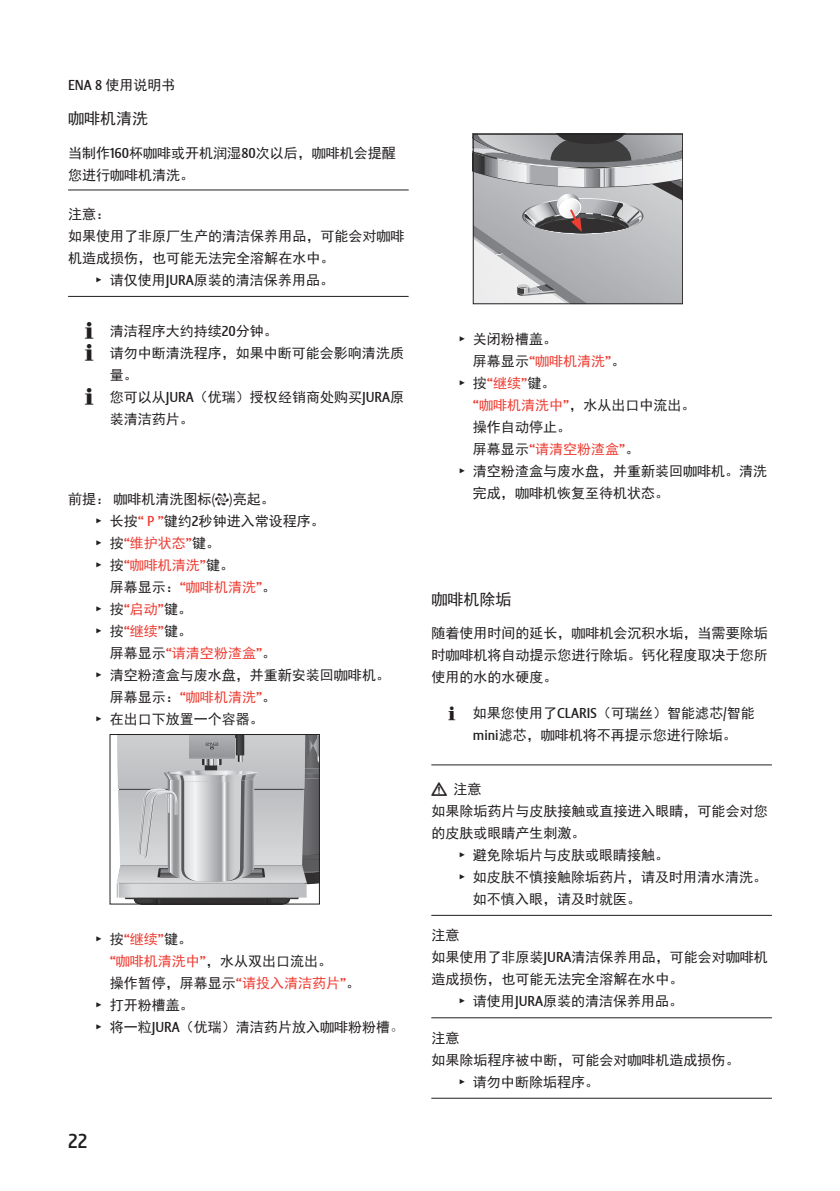
<style>
.page{position:relative;width:840px;height:1191px;background:#fff}
.page>*{position:absolute;margin:0;border:0;box-sizing:border-box;transform-origin:0 0}
.t1{font:20px "Stalemate Pro 2 J Medium";color:#231f20}
.Unterkapitel_Uebersc{font:16px "Sim Hei";color:#231f20}
.Para{font:14px/22px "Sim Hei";color:#231f20}
.Aufforderung{font:14px/22px "Sim Hei";color:#231f20}
.Resultat{font:14px "Sim Hei";color:#231f20}
.Massnahme_Letzte{font:14px/22px "Sim Hei";color:#231f20}
.Resultat-2{font:14px "Sim Hei";color:#ee3e34}
.Aufforderung-2{font:14px "Sim Hei";color:#ee3e34}
.Voraussetzung{font:14px "Sim Hei";color:#231f20}
.Massnahme{font:14px "Sim Hei";color:#231f20}
.Achtung{font:14px "Sim Hei";color:#231f20}
.Gefahrenbeschreibung{font:14px "Sim Hei";color:#231f20}
.t2{font:14px "Jura Pict 2006";color:#231f20}
.s1{font-family:"Stalemate LF"}
.s2{font-family:"Jura Pict 2006"}
.s3{font-family:"Jura Pict 2006";font-size:17px}
.s4{font-family:"Stalemate Pro 2 J Light"}
.s5{font-family:"Stalemate LF";color:#ee3e34}
.s6{font-family:"Jura Pict 2006";color:#231f20}
.s7{color:#231f20}
.s8{color:#ee3e34}
.s9{font-family:"Adobe Song Std";font-weight:300}
</style>
<div class="page">
<hr style="left:68px;top:189px;width:340px;height:1px;background:#231f20">
<hr style="left:68px;top:296px;width:340px;height:1px;background:#231f20">
<svg style="left:117px;top:736px;width:200px;height:166px;background:#bbbcbe"></svg>
<div style="left:110px;top:734px;width:209px;height:170px;border:1px solid #231f20"></div>
<hr style="left:431px;top:764px;width:340px;height:1px;background:#231f20">
<hr style="left:431px;top:915px;width:340px;height:1px;background:#231f20">
<hr style="left:431px;top:1017px;width:340px;height:1px;background:#231f20">
<hr style="left:431px;top:1097px;width:340px;height:1px;background:#231f20">
<svg style="left:472px;top:134px;width:210px;height:170px;background:#abacae"></svg>
<p class="Para" style="left:68px;top:74px;width:109px"><span class="s1">ENA 8</span> 使用说明书</p>
<p class="Unterkapitel_Uebersc" style="left:68px;top:111px;width:81px">咖啡机清洗</p>
<p class="Para" style="left:68px;top:142px;width:329px">当制作<span class="s1">160</span>杯咖啡或开机润湿<span class="s1">80</span>次以后，咖啡机会提醒您进行咖啡机清洗。</p>
<p class="Achtung" style="left:68px;top:207px;width:43px">注意：</p>
<p class="Para" style="left:68px;top:225px;width:337px">如果使用了非原厂生产的清洁保养用品，可能会对咖啡机造成损伤，也可能无法完全溶解在水中。</p>
<p class="Massnahme_Letzte" style="left:96px;top:269px;width:239px"><span class="s2">T</span> 请仅使用<span class="s1">JURA</span>原装的清洁保养用品。</p>
<p class="Para" style="left:85px;top:320px;width:194px"><span class="s3">E</span> 清洁程序大约持续<span class="s1">20</span>分钟。</p>
<p class="Para" style="left:110px;top:342px;width:296px;text-indent:-24px"><span class="s3">E</span> 请勿中断清洗程序，如果中断可能会影响清洗质量。</p>
<p class="Para" style="left:110px;top:386px;width:296px;text-indent:-24px"><span class="s3">E</span> 您可以从<span class="s1">JURA</span>（优瑞）授权经销商处购买<span class="s1">JURA</span>原装清洁药片。</p>
<p class="Voraussetzung" style="left:68px;top:492px;width:208px">前提：咖啡机清洗图标<span class="s4">(</span><span class="s2">7</span><span class="s4">)</span>亮起。</p>
<p class="Aufforderung" style="left:96px;top:510px;width:230px"><span class="s2">T</span> 长按<span class="s5">“ P ”</span>键约<span class="s1">2</span>秒钟进入常设程序。</p>
<p class="Aufforderung-2" style="left:96px;top:536px;width:125px"><span class="s6">T</span> <span class="s7">按</span><span class="s1">“</span>维护状态<span class="s1">”</span><span class="s7">键。</span></p>
<p class="Aufforderung-2" style="left:96px;top:558px;width:139px"><span class="s6">T</span> <span class="s7">按</span><span class="s1">“</span>咖啡机清洗<span class="s1">”</span><span class="s7">键。</span></p>
<p class="Resultat" style="left:110px;top:580px;width:168px">屏幕显示：<span class="s5">“</span><span class="s8">咖啡机清洗</span><span class="s5">”</span>。</p>
<p class="Aufforderung" style="left:96px;top:598px;width:97px"><span class="s2">T</span> 按<span class="s5">“</span><span class="s8">启动</span><span class="s5">”</span>键。</p>
<p class="Aufforderung" style="left:96px;top:620px;width:97px"><span class="s2">T</span> 按<span class="s5">“</span><span class="s8">继续</span><span class="s5">”</span>键。</p>
<p class="Resultat-2" style="left:110px;top:646px;width:168px"><span class="s7">屏幕显示</span><span class="s1">“</span>请清空粉渣盒<span class="s1">”</span><span class="s7">。</span></p>
<p class="Aufforderung" style="left:96px;top:664px;width:295px"><span class="s2">T</span> 清空粉渣盒与废水盘，并重新安装回咖啡机。</p>
<p class="Resultat" style="left:110px;top:690px;width:168px">屏幕显示：<span class="s5">“</span><span class="s8">咖啡机清洗</span><span class="s5">”</span>。</p>
<p class="Aufforderung" style="left:96px;top:708px;width:169px"><span class="s2">T</span> 在出口下放置一个容器。</p>
<p class="Aufforderung" style="left:96px;top:928px;width:97px"><span class="s2">T</span> 按<span class="s5">“</span><span class="s8">继续</span><span class="s5">”</span>键。</p>
<p class="Resultat" style="left:110px;top:954px;width:224px"><span class="s5">“</span><span class="s8">咖啡机清洗中</span><span class="s5">”</span>，水从双出口流出。</p>
<p class="Resultat" style="left:110px;top:976px;width:252px">操作暂停，屏幕显示<span class="s5">“</span><span class="s8">请投入清洁药片</span><span class="s5">”</span>。</p>
<p class="Aufforderung" style="left:96px;top:994px;width:99px"><span class="s2">T</span> 打开粉槽盖。</p>
<p class="Aufforderung" style="left:96px;top:1016px;width:309px"><span class="s2">T</span> 将一粒<span class="s1">JURA</span>（优瑞）清洁药片放入咖啡粉粉槽<span class="s9">。</span></p>
<h1 class="t1" style="left:68px;top:1129px;width:21px">22</h1>
<p class="Aufforderung" style="left:459px;top:328px;width:99px"><span class="s2">T</span> 关闭粉槽盖。</p>
<p class="Resultat" style="left:472px;top:354px;width:154px">屏幕显示<span class="s5">“</span><span class="s8">咖啡机清洗</span><span class="s5">”</span>。</p>
<p class="Aufforderung" style="left:459px;top:372px;width:97px"><span class="s2">T</span> 按<span class="s5">“</span><span class="s8">继续</span><span class="s5">”</span>键。</p>
<p class="Resultat" style="left:472px;top:398px;width:224px"><span class="s5">“</span><span class="s8">咖啡机清洗中</span><span class="s5">”</span>，水从出口中流出。</p>
<p class="Resultat" style="left:472px;top:420px;width:99px">操作自动停止。</p>
<p class="Resultat-2" style="left:472px;top:442px;width:168px"><span class="s7">屏幕显示</span><span class="s1">“</span>请清空粉渣盒<span class="s1">”</span><span class="s7">。</span></p>
<p class="Aufforderung" style="left:472px;top:460px;width:295px;text-indent:-13px"><span class="s2">T</span> 清空粉渣盒与废水盘，并重新装回咖啡机。清洗完成，咖啡机恢复至待机状态。</p>
<p class="Unterkapitel_Uebersc" style="left:431px;top:591px;width:81px">咖啡机除垢</p>
<p class="Para" style="left:431px;top:622px;width:337px;text-align:justify">随着使用时间的延长，咖啡机会沉积水垢，当需要除垢时咖啡机将自动提示您进行除垢。钙化程度取决于您所使用的水的水硬度。</p>
<p class="t2" style="left:448px;top:705px;width:8px">E</p>
<p class="Para" style="left:472px;top:702px;width:283px">如果您使用了<span class="s1">CLARIS</span>（可瑞丝）智能滤芯<span class="s1">/</span>智能<span class="s1">mini</span>滤芯，咖啡机将不再提示您进行除垢。</p>
<p class="Achtung" style="left:431px;top:781px;width:52px"><span class="s2">J</span> 注意</p>
<p class="Para" style="left:431px;top:800px;width:337px">如果除垢药片与皮肤接触或直接进入眼睛，可能会对您的皮肤或眼睛产生刺激。</p>
<p class="Massnahme" style="left:459px;top:847px;width:211px"><span class="s2">T</span> 避免除垢片与皮肤或眼睛接触。</p>
<p class="Massnahme_Letzte" style="left:472px;top:866px;width:295px;text-indent:-13px"><span class="s2">T</span> 如皮肤不慎接触除垢药片，请及时用清水清洗。如不慎入眼，请及时就医。</p>
<p class="Gefahrenbeschreibung" style="left:431px;top:928px;width:29px">注意</p>
<p class="Para" style="left:431px;top:946px;width:338px">如果使用了非原装<span class="s1">JURA</span>清洁保养用品，可能会对咖啡机造成损伤，也可能无法完全溶解在水中。</p>
<p class="Massnahme_Letzte" style="left:459px;top:990px;width:225px"><span class="s2">T</span> 请使用<span class="s1">JURA</span>原装的清洁保养用品。</p>
<p class="Gefahrenbeschreibung" style="left:431px;top:1030px;width:29px">注意</p>
<p class="Para" style="left:431px;top:1048px;width:309px">如果除垢程序被中断，可能会对咖啡机造成损伤。</p>
<p class="Massnahme_Letzte" style="left:459px;top:1070px;width:141px"><span class="s2">T</span> 请勿中断除垢程序。</p>
</div>
